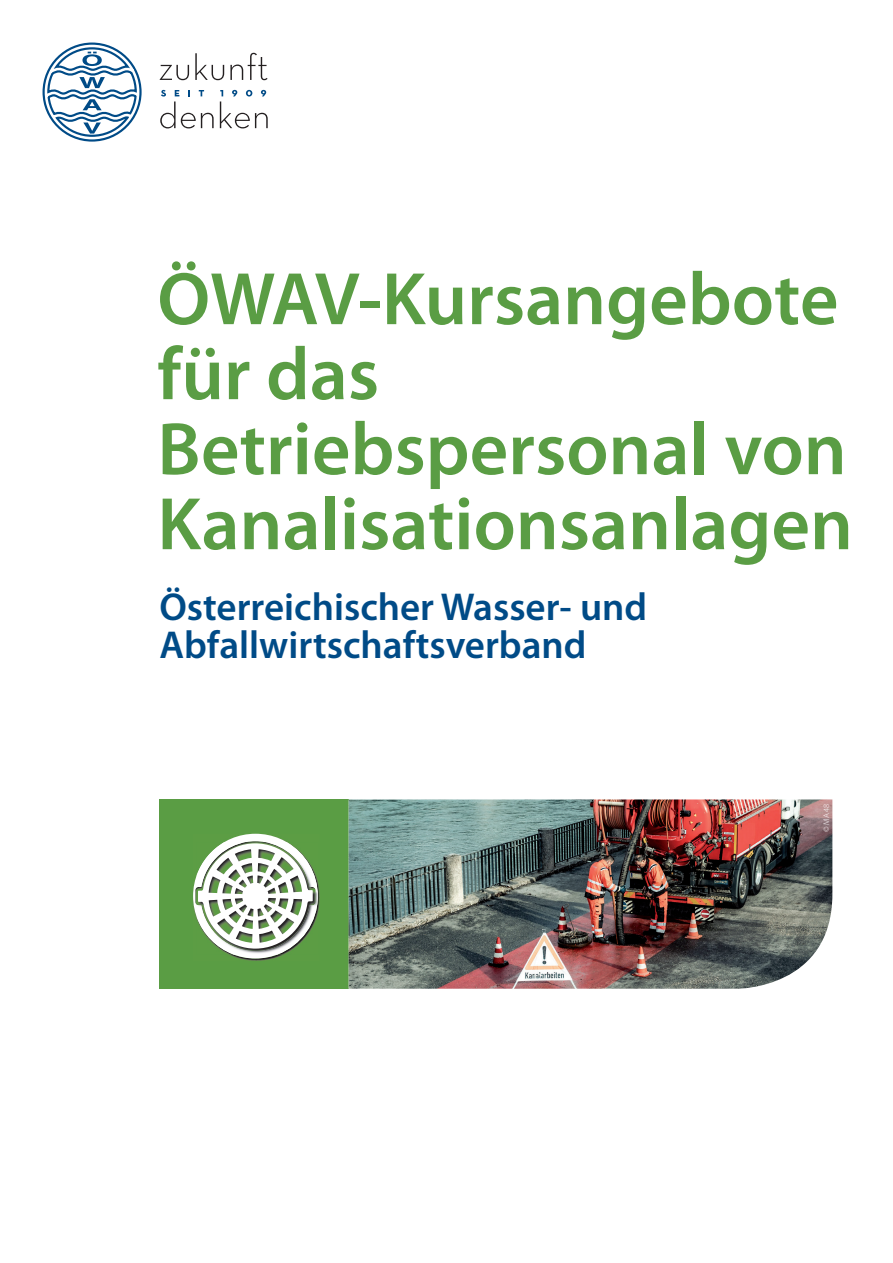
<style>
.page{position:relative;width:893px;height:1263px;background:#fff}
.page>*{position:absolute;margin:0;border:0;box-sizing:border-box;transform-origin:0 0}
.t1{font:600 75px/75px "Myriad Pro";color:#5a9d44}
.t2{font:600 39px/37.5px "Myriad Pro";color:#004b87}
.t3{font:300 8.25px "Myriad Pro";color:#fff}
</style>
<div class="page">
<svg style="left:43px;top:43px;width:99px;height:99px"></svg>
<svg style="left:160px;top:65px;width:29px;height:15px"></svg>
<svg style="left:195px;top:53px;width:29px;height:27px"></svg>
<svg style="left:230px;top:53px;width:38px;height:27px"></svg>
<svg style="left:160px;top:90px;width:54px;height:38px"></svg>
<svg style="left:220px;top:90px;width:48px;height:38px"></svg>
<div style="left:159px;top:799px;width:190px;height:190px;background:#5a9d44"></div>
<img style="left:238px;top:833px;width:82px;height:128px">
<svg style="left:193px;top:834px;width:125px;height:124px"></svg>
<img style="left:349px;top:799px;width:483px;height:190px">
<p class="t1" style="left:157px;top:263px;width:697px">ÖWAV-Kursangebote für das<br>Betriebspersonal von<br>Kanalisationsanlagen</p>
<p class="t2" style="left:159px;top:589px;width:489px">Österreichischer Wasser- und<br>Abfallwirtschaftsverband</p>
<p class="t3" style="left:822px;top:832px;width:30px;rotate:-90deg">© MA 48</p>
</div>
